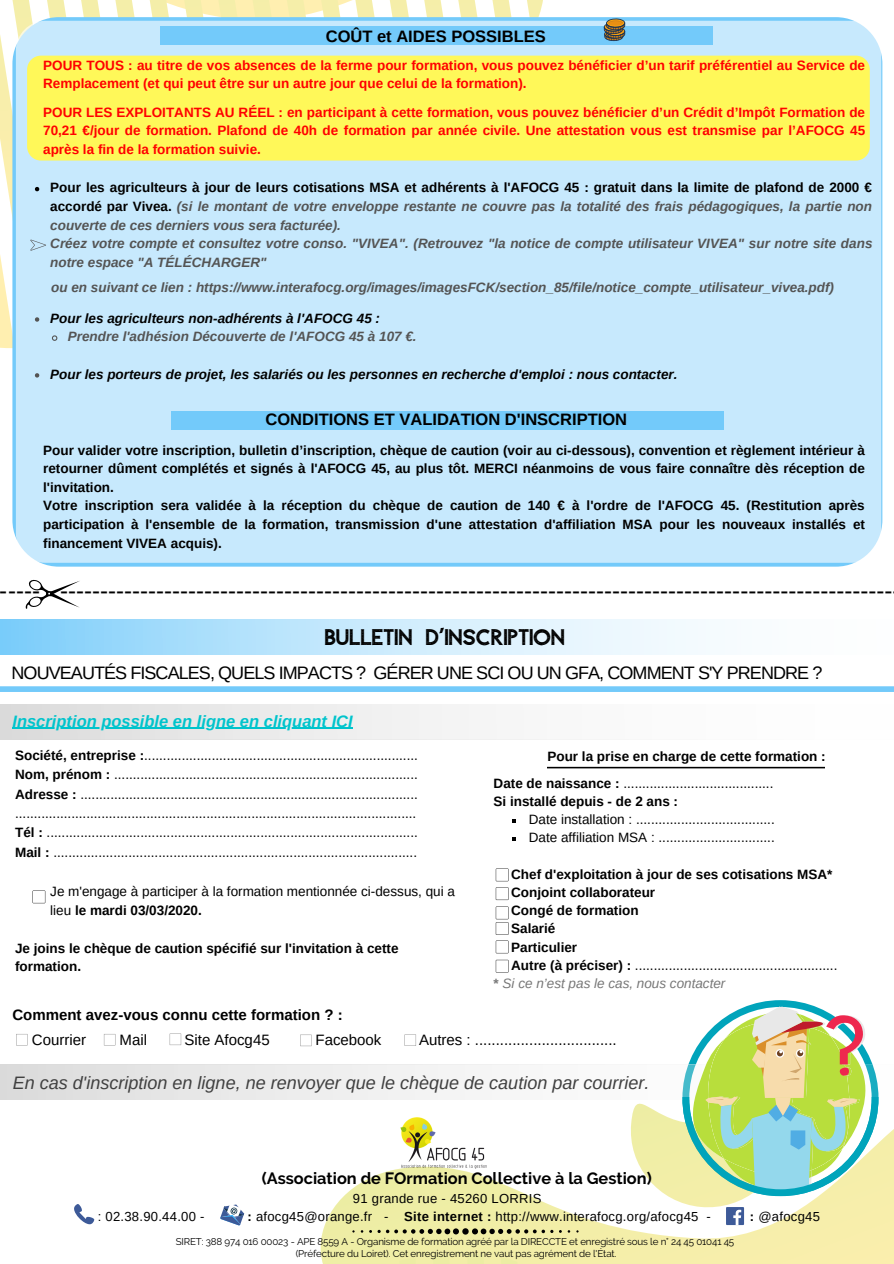
<style>
.page{position:relative;width:894px;height:1264px;background:#fff}
.page>*{position:absolute;margin:0;border:0;box-sizing:border-box;transform-origin:0 0}
.t1{font:24px "Arimo";color:#000}
.t2{font:22.5px "Aleppo";letter-spacing:-.01em;color:#000}
.t3{font:18px "Arimo";letter-spacing:-.05em;color:#000}
.t4{font:italic 18px "Arimo";color:#404040}
.t5{font:700 16.5px "Arimo";color:#000}
.t6{font:italic 700 16.5px "Arimo";color:#00c4cc}
.t7{font:700 16.35px "Raleway";color:#000}
.t8{font:15px "Arimo";color:#000}
.t9{font:700 15px "Arimo";color:#000}
.t10{font:13.5px/19.4px "Arimo";color:#000}
.t11{font:700 13.5px/18.6px "Arimo";color:#000}
.t12{font:italic 700 13.5px/18.6px "Arimo";color:#545454;text-align:justify}
.t13{font:700 13.5px/18.6px "Arimo";color:#f00}
.t14{font:italic 700 13.5px "Arimo";color:#000}
.t15{font:italic 13.5px "Arimo";color:#777}
.t16{font:13.05px "Arimo";letter-spacing:.02em;color:#000}
.t17{font:9.75px/11.9px "Raleway";letter-spacing:-.015em;color:#000;text-align:center}
.s1{font-style:normal;color:#000}
.s2{font-weight:700}
.s3{font-weight:400}
.s4{font-weight:700;font-style:normal}
</style>
<div class="page">
<svg style="left:16px;top:1034px;width:12px;height:11px"></svg>
<svg style="left:104px;top:1034px;width:11px;height:11px"></svg>
<svg style="left:170px;top:1033px;width:11px;height:12px"></svg>
<div style="left:0;top:1064px;width:893px;height:35px;background:#e0e0e0"></div>
<svg style="left:512px;top:819px;width:4px;height:4px"></svg>
<svg style="left:512px;top:837px;width:4px;height:4px"></svg>
<svg style="left:192px;top:1065px;width:701px;height:198px"></svg>
<svg style="left:595px;top:1064px;width:230px;height:183px"></svg>
<svg style="left:0;top:0;width:543px;height:348px"></svg>
<svg style="left:352px;top:1228px;width:226px;height:6px"></svg>
<img style="left:399px;top:1116px;width:88px;height:53px">
<div style="left:725px;top:1206px;width:18px;height:18px;background:#3d5a98"></div>
<svg style="left:733px;top:1209px;width:8px;height:15px"></svg>
<svg style="left:220px;top:1203px;width:24px;height:22px"></svg>
<svg style="left:74px;top:1204px;width:20px;height:20px"></svg>
<svg style="left:0;top:686px;width:893px;height:6px;background:#7accfa"></svg>
<div style="left:0;top:704px;width:893px;height:35px;background:linear-gradient(to right,#dfdfdf,#fff)"></div>
<svg style="left:495px;top:868px;width:13px;height:13px"></svg>
<svg style="left:495px;top:887px;width:13px;height:13px"></svg>
<svg style="left:495px;top:906px;width:13px;height:28px"></svg>
<svg style="left:495px;top:940px;width:13px;height:13px"></svg>
<svg style="left:495px;top:959px;width:13px;height:13px"></svg>
<svg style="left:547px;top:766px;width:277px;height:3px"></svg>
<svg style="left:33px;top:890px;width:12px;height:13px"></svg>
<svg style="left:0;top:620px;width:710px;height:34px;background:#c1e7fc"></svg>
<svg style="left:24px;top:579px;width:57px;height:41px"></svg>
<div style="left:16px;top:21px;width:865px;height:542px;background:#c7e9fd;border-radius:30px"></div>
<div style="left:27px;top:56px;width:842px;height:105px;background:#fff859;border-radius:14px"></div>
<div style="left:171px;top:411px;width:552px;height:19px;background:#73cafa"></div>
<div style="left:160px;top:27px;width:552px;height:18px;background:#73cafa"></div>
<svg style="left:602px;top:18px;width:24px;height:23px"></svg>
<hr style="left:12px;top:727px;width:341px;height:2px;background:#00c4cc">
<svg style="left:680px;top:1000px;width:198px;height:196px"></svg>
<svg style="left:35px;top:187px;width:4px;height:4px"></svg>
<svg style="left:35px;top:317px;width:4px;height:5px"></svg>
<svg style="left:51px;top:335px;width:7px;height:6px"></svg>
<svg style="left:35px;top:373px;width:4px;height:4px"></svg>
<svg style="left:30px;top:239px;width:16px;height:12px"></svg>
<p class="t5" style="left:326px;top:27px;width:221px">COÛT et AIDES POSSIBLES</p>
<p class="t13" style="left:43px;top:56px;width:823px">POUR TOUS : au titre de vos absences de la ferme pour formation, vous pouvez bénéficier d’un tarif préférentiel au Service de<br>Remplacement (et qui peut être sur un autre jour que celui de la formation).</p>
<p class="t13" style="left:43px;top:103px;width:823px;text-align:justify">POUR LES EXPLOITANTS AU RÉEL : en participant à cette formation, vous pouvez bénéficier d’un Crédit d’Impôt Formation de 70,21 €/jour de formation. Plafond de 40h de formation par année civile. Une attestation vous est transmise par l’AFOCG 45 après la fin de la formation suivie.</p>
<p class="t12" style="left:50px;top:178px;width:823px"><span class="s1">Pour les agriculteurs à jour de leurs cotisations MSA et adhérents à l'AFOCG 45 : gratuit dans la limite de plafond de 2000 € accordé par Vivea.</span> (si le montant de votre enveloppe restante ne couvre pas la totalité des frais pédagogiques, la partie non couverte de ces derniers vous sera facturée).</p>
<p class="t12" style="left:50px;top:234px;width:823px">Créez votre compte et consultez votre conso. "VIVEA". (Retrouvez "la notice de compte utilisateur VIVEA" sur notre site dans notre espace "A TÉLÉCHARGER"</p>
<p class="t12" style="left:51px;top:277px;width:784px">ou en suivant ce lien : https://www.interafocg.org/images/imagesFCK/section_85/file/notice_compte_utilisateur_vivea.pdf)</p>
<p class="t14" style="left:50px;top:310px;width:331px">Pour les agriculteurs non-adhérents à l'AFOCG 45 :</p>
<p class="t12" style="left:68px;top:327px;width:350px">Prendre l'adhésion Découverte de l'AFOCG 45 à 107 €.</p>
<p class="t14" style="left:50px;top:366px;width:628px">Pour les porteurs de projet, les salariés ou les personnes en recherche d'emploi : nous contacter.</p>
<p class="t5" style="left:265px;top:410px;width:363px">CONDITIONS ET VALIDATION D'INSCRIPTION</p>
<p class="t11" style="left:43px;top:440px;width:823px">Pour valider votre inscription, bulletin d’inscription, chèque de caution (voir au ci-dessous), convention et règlement intérieur à retourner dûment complétés et signés à l'AFOCG 45, au plus tôt. MERCI néanmoins de vous faire connaître dès réception de l'invitation.<br>Votre inscription sera validée à la réception du chèque de caution de 140 € à l'ordre de l'AFOCG 45. (Restitution après participation à l'ensemble de la formation, transmission d'une attestation d'affiliation MSA pour les nouveaux installés et financement VIVEA acquis).</p>
<h1 class="t1" style="left:0;top:577px;width:893px">----- --------------------------------------------------------------------------------------------------------</h1>
<h2 class="t2" style="left:324px;top:622px;width:242px">BULLETIN D'INSCRIPTION</h2>
<h3 class="t3" style="left:12px;top:662px;width:812px">NOUVEAUTÉS FISCALES, QUELS IMPACTS ? GÉRER UNE SCI OU UN GFA, COMMENT S'Y PRENDRE ?</h3>
<p class="t6" style="left:12px;top:711px;width:342px">Inscription possible en ligne en cliquant ICI</p>
<p class="t10" style="left:15px;top:745px;width:404px;text-align:justify"><span class="s2">Société, entreprise :</span>.........................................................................<br><span class="s2">Nom, prénom :</span> .................................................................................<br><span class="s2">Adresse :</span> .......................................................................................... ...........................................................................................................<br><span class="s2">Tél :</span> ...................................................................................................<br><span class="s2">Mail :</span> .................................................................................................</p>
<p class="t10" style="left:50px;top:881px;width:406px">Je m'engage à participer à la formation mentionnée ci-dessus, qui a lieu <span class="s2">le mardi 03/03/2020.</span></p>
<p class="t11" style="left:15px;top:938px;width:385px;line-height:18.1px">Je joins le chèque de caution spécifié sur l'invitation à cette formation.</p>
<p class="t11" style="left:493px;top:743px;width:333px;line-height:26.7px;text-indent:54px">Pour la prise en charge de cette formation :<br>Date de naissance : <span class="s3">........................................</span></p>
<p class="t11" style="left:493px;top:792px;width:186px">Si installé depuis - de 2 ans :</p>
<p class="t10" style="left:528px;top:810px;width:247px;line-height:18.1px">Date installation : .....................................<br>Date affiliation MSA : ...............................</p>
<p class="t11" style="left:511px;top:864px;width:322px">Chef d'exploitation à jour de ses cotisations MSA*</p>
<p class="t11" style="left:511px;top:883px;width:145px">Conjoint collaborateur</p>
<p class="t11" style="left:511px;top:901px;width:129px">Congé de formation</p>
<p class="t11" style="left:511px;top:919px;width:46px">Salarié</p>
<p class="t11" style="left:511px;top:937px;width:67px">Particulier</p>
<p class="t10" style="left:511px;top:955px;width:327px"><span class="s2">Autre (à préciser) :</span> ......................................................</p>
<p class="t15" style="left:493px;top:975px;width:233px"><span class="s4">*</span> Si ce n’est pas le cas, nous contacter</p>
<p class="t9" style="left:12px;top:1005px;width:332px">Comment avez-vous connu cette formation ? :</p>
<p class="t8" style="left:32px;top:1031px;width:56px">Courrier</p>
<p class="t8" style="left:119px;top:1031px;width:29px">Mail</p>
<p class="t8" style="left:184px;top:1031px;width:87px">Site Afocg45</p>
<p class="t8" style="left:315px;top:1031px;width:67px">Facebook</p>
<p class="t8" style="left:419px;top:1031px;width:199px">Autres : ..................................</p>
<h3 class="t4" style="left:13px;top:1072px;width:638px">En cas d'inscription en ligne, ne renvoyer que le chèque de caution par courrier.</h3>
<p class="t7" style="left:262px;top:1168px;width:391px">(Association de FOrmation Collective à la Gestion)</p>
<p class="t16" style="left:353px;top:1191px;width:190px">91 grande rue - 45260 LORRIS</p>
<p class="t16" style="left:98px;top:1209px;width:108px">: 02.38.90.44.00 -</p>
<p class="t16" style="left:247px;top:1209px;width:464px"><span class="s2">:</span> afocg45@orange.fr - <span class="s2">Site internet :</span> http://www.interafocg.org/afocg45 -</p>
<p class="t16" style="left:749px;top:1209px;width:71px"><span class="s2">:</span> @afocg45</p>
<p class="t17" style="left:176px;top:1235px;width:560px">SIRET: 388 974 016 00023 - APE 8559 A - Organisme de formation agréé par la DIRECCTE et enregistré sous le n° 24 45 01041 45 (Préfecture du Loiret). Cet enregistrement ne vaut pas agrément de l'État.</p>
</div>
